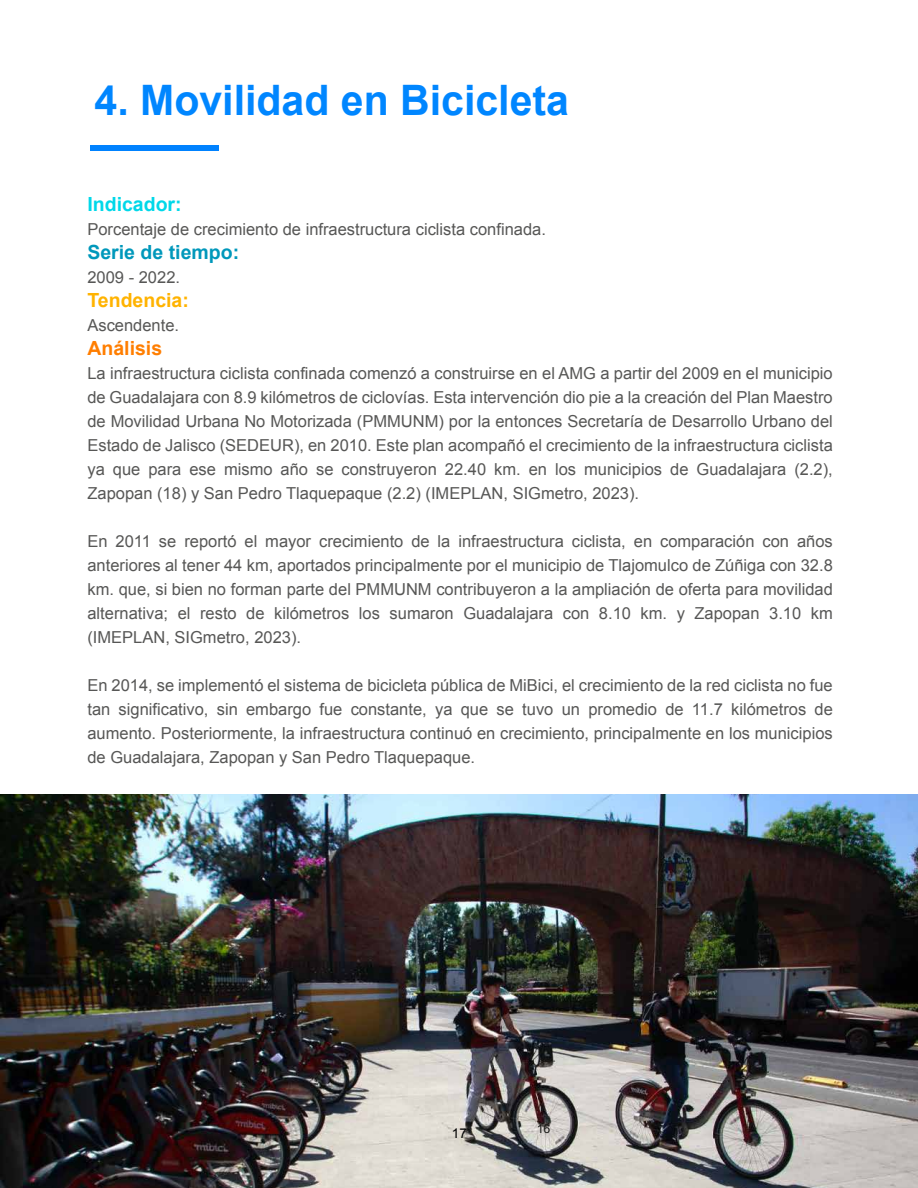
<style>
.page{position:relative;width:918px;height:1188px;background:#fff}
.page>*{position:absolute;margin:0;border:0;box-sizing:border-box;transform-origin:0 0}
.t1{font:700 42px "Arial";color:#0086ff}
.t2{font:700 19.5px "Arial";color:#0098bb}
.t3{font:700 19.5px "Arial";color:#00d8e9}
.t4{font:700 19.5px "Arial";color:#ffb300}
.t5{font:700 19.5px "Arial";color:#ff7e00}
.t6{font:16.5px/24px "Arial";color:#575756;text-align:justify}
.t7{font:13.5px "Arial";color:#000}
.t8{font:12.3px "Arial";color:#1d1d1b}
</style>
<div class="page">
<div style="left:90px;top:145px;width:129px;height:6px;background:#0082ff"></div>
<img style="left:0;top:795px;width:918px;height:393px">
<h1 class="t1" style="left:95px;top:72px;width:476px">4. Movilidad en Bicicleta</h1>
<p class="t3" style="left:87px;top:192px;width:96px">Indicador:</p>
<p class="t6" style="left:87px;top:218px;width:460px">Porcentaje de crecimiento de infraestructura ciclista confinada.</p>
<p class="t2" style="left:87px;top:240px;width:153px">Serie de tiempo:</p>
<p class="t6" style="left:87px;top:266px;width:94px">2009 - 2022.</p>
<p class="t4" style="left:87px;top:288px;width:103px">Tendencia:</p>
<p class="t6" style="left:87px;top:314px;width:93px">Ascendente.</p>
<p class="t5" style="left:87px;top:336px;width:76px">Análisis</p>
<p class="t6" style="left:87px;top:362px;width:747px">La infraestructura ciclista confinada comenzó a construirse en el AMG a partir del 2009 en el municipio de Guadalajara con 8.9 kilómetros de ciclovías. Esta intervención dio pie a la creación del Plan Maestro de Movilidad Urbana No Motorizada (PMMUNM) por la entonces Secretaría de Desarrollo Urbano del Estado de Jalisco (SEDEUR), en 2010. Este plan acompañó el crecimiento de la infraestructura ciclista ya que para ese mismo año se construyeron 22.40 km. en los municipios de Guadalajara (2.2), Zapopan (18) y San Pedro Tlaquepaque (2.2) (IMEPLAN, SIGmetro, 2023).</p>
<p class="t6" style="left:87px;top:530px;width:747px">En 2011 se reportó el mayor crecimiento de la infraestructura ciclista, en comparación con años anteriores al tener 44 km, aportados principalmente por el municipio de Tlajomulco de Zúñiga con 32.8 km. que, si bien no forman parte del PMMUNM contribuyeron a la ampliación de oferta para movilidad alternativa; el resto de kilómetros los sumaron Guadalajara con 8.10 km. y Zapopan 3.10 km (IMEPLAN, SIGmetro, 2023).</p>
<p class="t6" style="left:87px;top:674px;width:747px">En 2014, se implementó el sistema de bicicleta pública de MiBici, el crecimiento de la red ciclista no fue tan significativo, sin embargo fue constante, ya que se tuvo un promedio de 11.7 kilómetros de aumento. Posteriormente, la infraestructura continuó en crecimiento, principalmente en los municipios de Guadalajara, Zapopan y San Pedro Tlaquepaque.</p>
<p class="t7" style="left:452px;top:1125px;width:17px">17</p>
<p class="t8" style="left:537px;top:1121px;width:15px">16</p>
</div>
